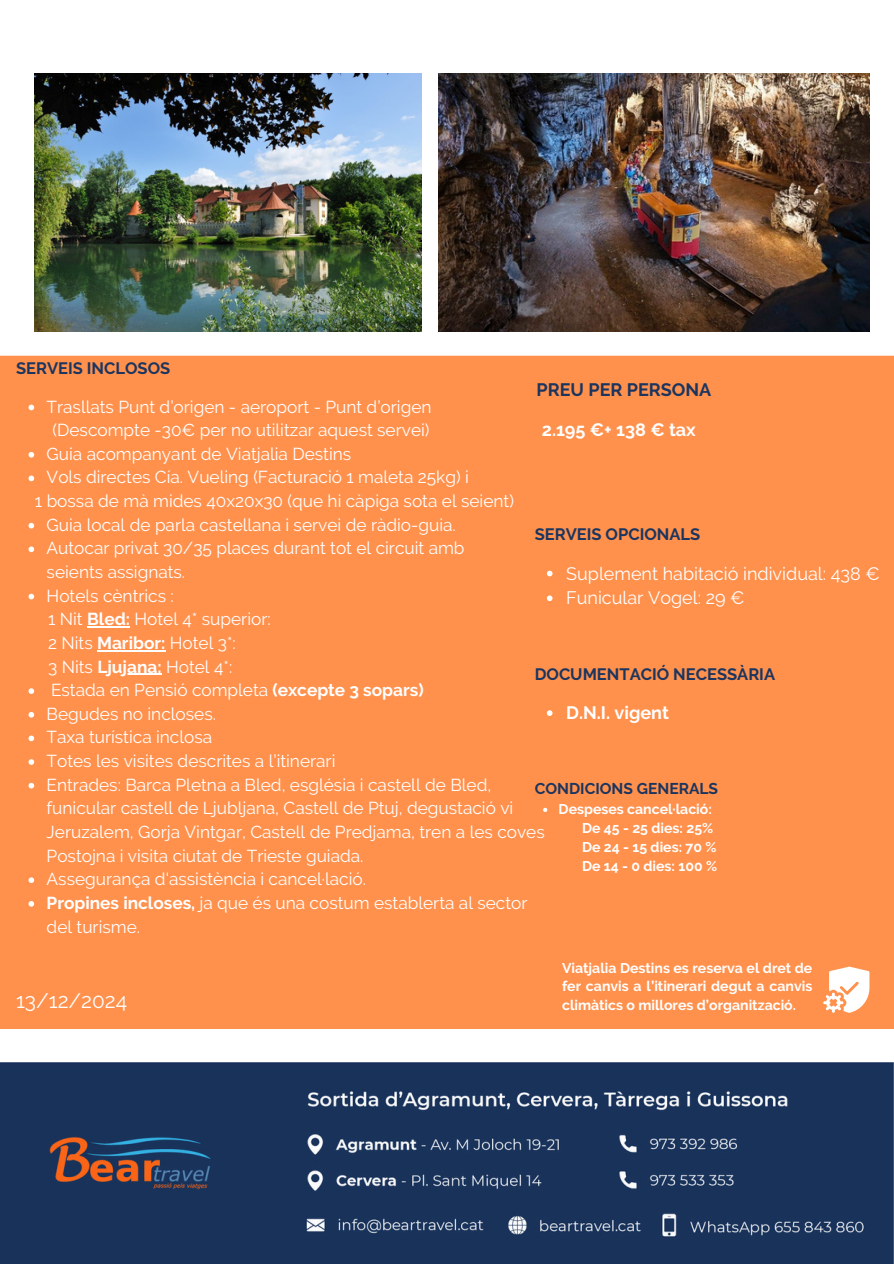
<style>
.page{position:relative;width:894px;height:1264px;background:#fff}
.page>*{position:absolute;margin:0;border:0;box-sizing:border-box;transform-origin:0 0}
.t1{font:20.85px "Raleway";color:#fff}
.t2{font:18px/24.8px "Raleway";color:#fff}
.t3{font:700 18px "Raleway";color:#fff}
.t4{font:700 18px "Raleway";color:#1c355e}
.t5{font:17.25px "Raleway";color:#fff}
.t6{font:700 16.5px "Raleway";color:#1c355e}
.t7{font:700 15.6px "Raleway";color:#1c355e}
.t8{font:700 14.1px/18.9px "Raleway";color:#fff}
.s1{font-weight:700}
</style>
<div class="page">
<div style="left:0;top:356px;width:893px;height:673px;background:#ff914d"></div>
<svg style="left:823px;top:966px;width:46px;height:46px"></svg>
<img style="left:438px;top:74px;width:431px;height:257px">
<img style="left:34px;top:74px;width:387px;height:257px">
<img style="left:0;top:1062px;width:893px;height:201px">
<svg style="left:29px;top:404px;width:5px;height:6px"></svg>
<svg style="left:29px;top:452px;width:5px;height:5px"></svg>
<svg style="left:29px;top:475px;width:5px;height:6px"></svg>
<svg style="left:29px;top:523px;width:5px;height:5px"></svg>
<svg style="left:29px;top:546px;width:5px;height:6px"></svg>
<svg style="left:29px;top:593px;width:5px;height:6px"></svg>
<hr style="left:87px;top:626px;width:43px;height:1px;background:#fff">
<hr style="left:97px;top:650px;width:68px;height:1px;background:#fff">
<hr style="left:123px;top:673px;width:39px;height:1px;background:#fff">
<svg style="left:29px;top:688px;width:5px;height:6px"></svg>
<svg style="left:29px;top:712px;width:5px;height:5px"></svg>
<svg style="left:29px;top:735px;width:5px;height:6px"></svg>
<svg style="left:29px;top:759px;width:5px;height:5px"></svg>
<svg style="left:29px;top:782px;width:5px;height:6px"></svg>
<svg style="left:29px;top:877px;width:5px;height:6px"></svg>
<svg style="left:29px;top:901px;width:5px;height:5px"></svg>
<svg style="left:546px;top:570px;width:6px;height:6px"></svg>
<svg style="left:546px;top:595px;width:6px;height:6px"></svg>
<svg style="left:546px;top:710px;width:6px;height:6px"></svg>
<svg style="left:543px;top:807px;width:4px;height:5px"></svg>
<p class="t6" style="left:16px;top:359px;width:156px">SERVEIS INCLOSOS</p>
<p class="t4" style="left:536px;top:379px;width:176px">PREU PER PERSONA</p>
<p class="t5" style="left:47px;top:396px;width:386px">Trasllats Punt d’origen - aeroport - Punt d’origen</p>
<p class="t5" style="left:52px;top:420px;width:378px">(Descompte -30€ per no utilitzar aquest servei)</p>
<p class="t5" style="left:47px;top:444px;width:306px">Guia acompanyant de Viatjalia Destins</p>
<p class="t5" style="left:47px;top:467px;width:423px">Vols directes Cía. Vueling (Facturació 1 maleta 25kg) i</p>
<p class="t5" style="left:35px;top:491px;width:480px">1 bossa de mà mides 40x20x30 (que hi càpiga sota el seient)</p>
<p class="t5" style="left:47px;top:514px;width:410px">Guia local de parla castellana i servei de ràdio-guia.</p>
<p class="t5" style="left:47px;top:538px;width:419px">Autocar privat 30/35 places durant tot el circuit amb</p>
<p class="t5" style="left:47px;top:562px;width:140px">seients assignats.</p>
<p class="t5" style="left:47px;top:585px;width:129px">Hotels cèntrics :</p>
<p class="t5" style="left:48px;top:609px;width:224px">1 Nit <span class="s1">Bled:</span> Hotel 4* superior:</p>
<p class="t5" style="left:48px;top:633px;width:189px">2 Nits <span class="s1">Maribor:</span> Hotel 3*:</p>
<p class="t5" style="left:48px;top:656px;width:186px">3 Nits <span class="s1">Ljujana:</span> Hotel 4*:</p>
<p class="t5" style="left:51px;top:680px;width:374px">Estada en Pensió completa <span class="s1">(excepte 3 sopars)</span></p>
<p class="t5" style="left:47px;top:703px;width:171px">Begudes no incloses.</p>
<p class="t5" style="left:47px;top:727px;width:167px">Taxa turística inclosa</p>
<p class="t5" style="left:47px;top:751px;width:290px">Totes les visites descrites a l’itinerari</p>
<p class="t5" style="left:47px;top:774px;width:446px">Entrades: Barca Pletna a Bled, església i castell de Bled,</p>
<p class="t5" style="left:47px;top:798px;width:468px">funicular castell de Ljubljana, Castell de Ptuj, degustació vi</p>
<p class="t5" style="left:47px;top:822px;width:499px">Jeruzalem, Gorja Vintgar, Castell de Predjama, tren a les coves</p>
<p class="t5" style="left:47px;top:845px;width:318px">Postojna i visita ciutat de Trieste guiada.</p>
<p class="t5" style="left:47px;top:869px;width:321px">Assegurança d'assistència i cancel·lació.</p>
<p class="t5" style="left:47px;top:892px;width:482px"><span class="s1">Propines incloses,</span> ja que és una costum establerta al sector</p>
<p class="t5" style="left:47px;top:916px;width:95px">del turisme.</p>
<p class="t3" style="left:541px;top:419px;width:155px">2.195 €+ 138 € tax</p>
<p class="t6" style="left:534px;top:525px;width:167px">SERVEIS OPCIONALS</p>
<p class="t2" style="left:566px;top:561px;width:315px">Suplement habitació individual: 438 €<br>Funicular Vogel: 29 €</p>
<p class="t6" style="left:534px;top:664px;width:242px">DOCUMENTACIÓ NECESSÀRIA</p>
<p class="t3" style="left:566px;top:702px;width:104px">D.N.I. vigent</p>
<p class="t7" style="left:534px;top:779px;width:185px">CONDICIONS GENERALS</p>
<p class="t8" style="left:582px;top:799px;width:137px;text-indent:-23px">Despeses cancel·lació:<br>De 45 - 25 dies: 25%<br>De 24 - 15 dies: 70 %<br>De 14 - 0 dies: 100 %</p>
<p class="t1" style="left:16px;top:988px;width:113px">13/12/2024</p>
<p class="t8" style="left:562px;top:958px;width:252px;text-align:justify">Viatjalia Destins es reserva el dret de fer canvis a l’itinerari degut a canvis climàtics o millores d’organització.</p>
</div>
